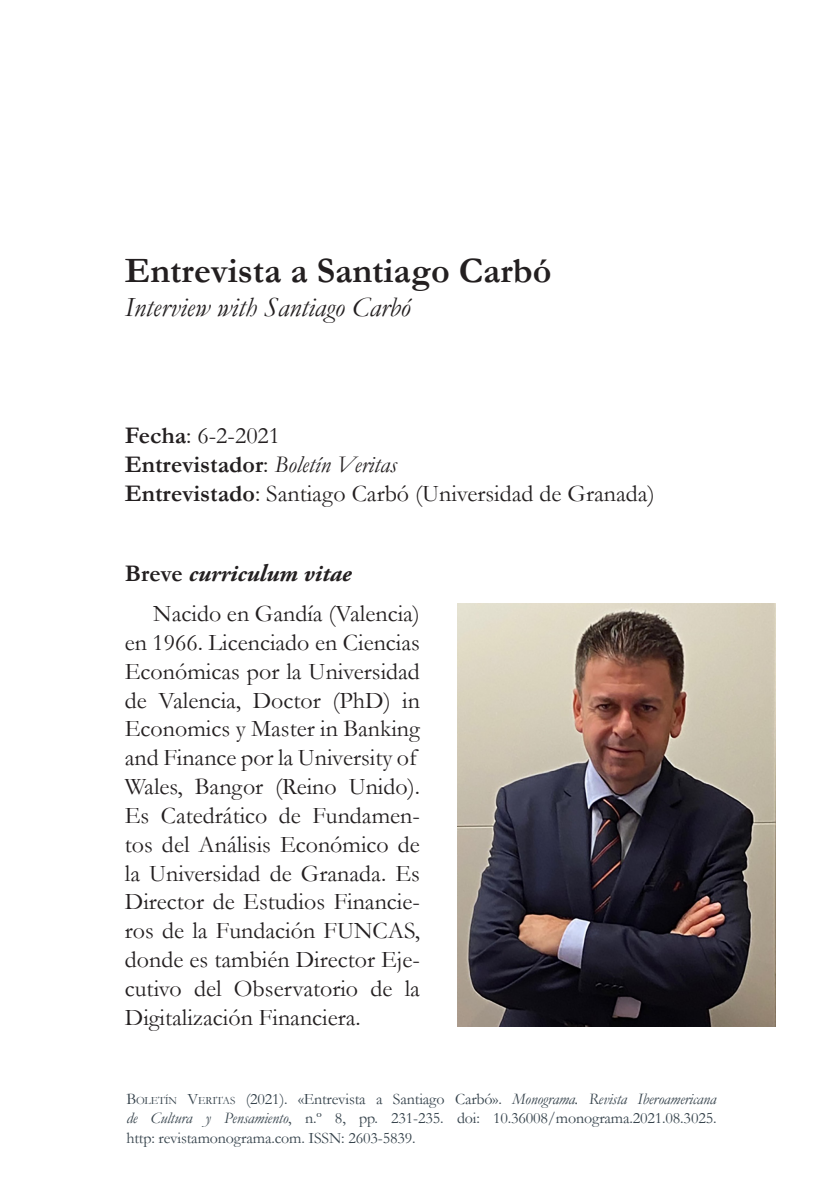
<style>
.page{position:relative;width:840px;height:1191px;background:#fff}
.page>*{position:absolute;margin:0;border:0;box-sizing:border-box;transform-origin:0 0}
.Estilo_de_párrafo_9{font:700 36px "Garamond";color:#231f20}
.Estilo_de_párrafo_9-2{font:italic 28px "Garamond";color:#231f20}
.t1{font:24px/28.8px "Garamond";color:#231f20}
.t2{font:italic 24px "Garamond";color:#231f20}
.t3{font:italic 700 24px "Adobe Garamond Pro";color:#231f20}
.Estilo_de_párrafo_3{font:16px/19.2px "Garamond";letter-spacing:-.01em;color:#35424b;text-align:justify}
.s1{font-weight:700}
.s2{font-weight:700;font-style:normal}
.s3{font-style:normal}
.s4{font-family:"Garamond";font-style:normal}
.s5{font-style:inherit}
.s6{font-size:11.2px}
.s7{font-style:italic}
</style>
<div class="page">
<img style="left:457px;top:603px;width:317px;height:423px">
<p class="Estilo_de_párrafo_9" style="left:125px;top:246px;width:428px">Entrevista a Santiago Carbó</p>
<p class="Estilo_de_párrafo_9-2" style="left:125px;top:288px;width:287px">Interview with Santiago Carbó</p>
<p class="t1" style="left:125px;top:421px;width:157px"><span class="s1">Fecha</span>: 6-2-2021</p>
<p class="t2" style="left:125px;top:448px;width:273px"><span class="s2">Entrevistador</span><span class="s3">:</span> Boletín Veritas</p>
<p class="t1" style="left:125px;top:478px;width:531px"><span class="s1">Entrevistado</span>: Santiago Carbó (Universidad de Granada)</p>
<p class="t3" style="left:125px;top:559px;width:228px"><span class="s4">Breve</span> curriculum vitae</p>
<p class="t1" style="left:125px;top:599px;width:296px;text-indent:28px">Nacido en Gandía (Valencia) en 1966. Licenciado en Ciencias<br>Económicas por la Universidad de Valencia, Doctor (PhD) in<br>Economics y Master in Banking and Finance por la University of<br>Wales, Bangor (Reino Unido).<br>Es Catedrático de Fundamen&shy;tos del Análisis Económico de la Universidad de Granada. Es<br>Director de Estudios Financie&shy;ros de la Fundación FUNCAS, donde es también Director Eje&shy;cutivo del Observatorio de la<br>Digitalización Financiera.</p>
<p class="Estilo_de_párrafo_3" style="left:126px;top:1089px;width:591px"><span class="s5">B</span><span class="s6">OLETÍN</span> <span class="s5">V</span><span class="s6">ERITAS</span> (2021). «Entrevista a Santiago Carbó». <span class="s7">Monograma. Revista Iberoamericana de Cultura y Pensamiento</span>, n.º 8, pp. 231-235. doi: 10.36008/monograma.2021.08.3025. http: revistamonograma.com. ISSN: 2603-5839.</p>
</div>
